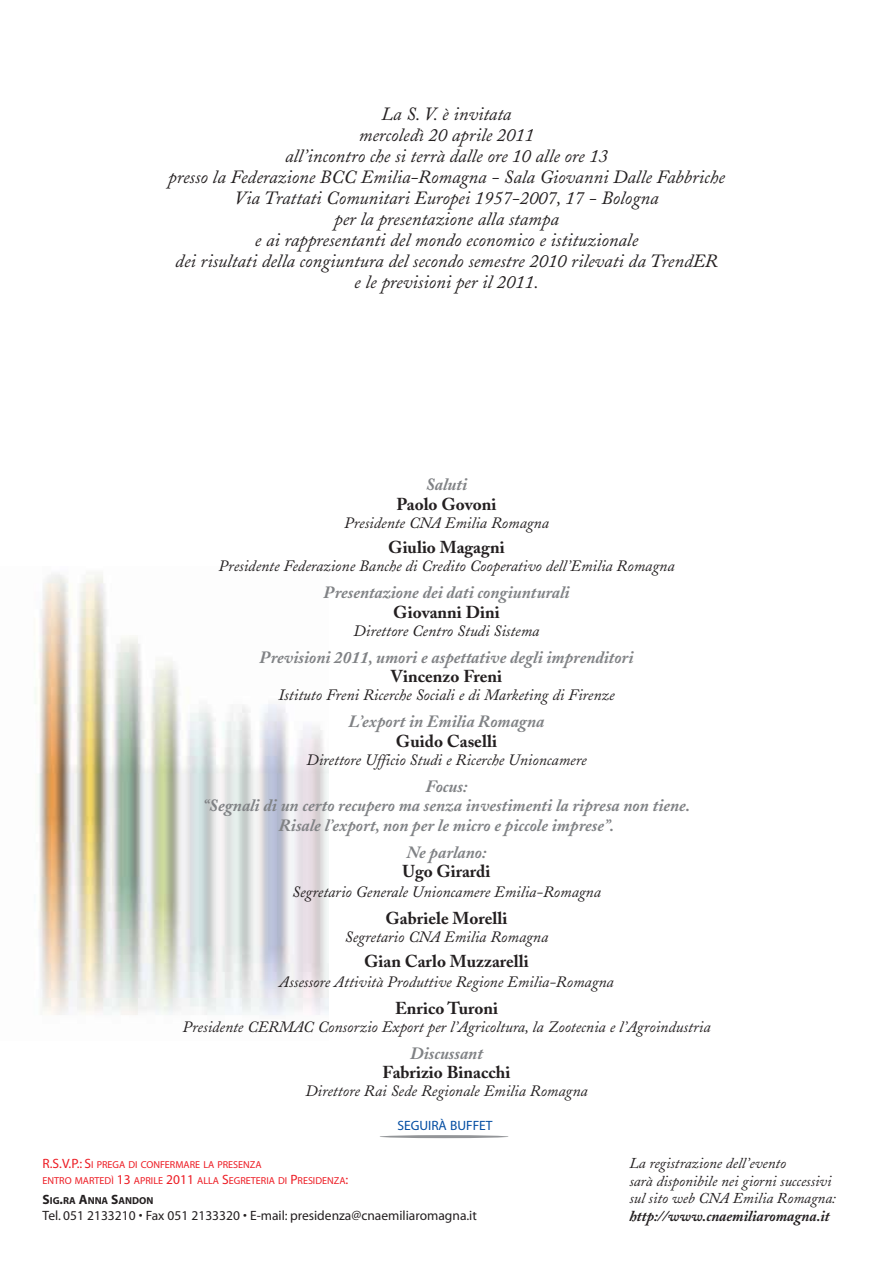
<style>
.page{position:relative;width:893px;height:1263px;background:#fff}
.page>*{position:absolute;margin:0;border:0;box-sizing:border-box;transform-origin:0 0}
.t1{font:italic 18.6px/21px "Adobe Caslon";color:#231f20;text-align:center}
.t2{font:italic 700 17.1px/19.5px "Adobe Caslon";color:#808285;text-align:center}
.t3{font:700 17.1px "Adobe Caslon";color:#231f20}
.t4{font:italic 15.75px "Adobe Caslon";color:#231f20}
.t5{font:italic 15px/17.5px "Adobe Caslon";color:#231f20}
.t6{font:italic 700 15px "Adobe Caslon";color:#231f20}
.t7{font:13.5px "Myriad";color:#231f20}
.t8{font:13.5px "Myriad";color:#034da2}
.t9{font:10.2px/16.2px "Myriad";color:#ed1c24}
.t10{font:700 10.2px "Myriad";color:#231f20}
.s1{font-size:13.5px}
</style>
<div class="page">
<img style="left:35px;top:574px;width:294px;height:441px">
<hr style="left:379px;top:1135px;width:130px;height:3px;background:#939598;border-radius:50%">
<p class="t1" style="left:168px;top:105px;width:558px">La S. V. è invitata<br>mercoledì 20 aprile 2011<br>all’incontro che si terrà dalle ore 10 alle ore 13<br>presso la Federazione BCC Emilia-Romagna - Sala Giovanni Dalle Fabbriche Via Trattati Comunitari Europei 1957-2007, 17 - Bologna<br>per la presentazione alla stampa<br>e ai rappresentanti del mondo economico e istituzionale<br>dei risultati della congiuntura del secondo semestre 2010 rilevati da TrendER<br>e le previsioni per il 2011.</p>
<p class="t2" style="left:426px;top:477px;width:43px">Saluti</p>
<p class="t3" style="left:396px;top:497px;width:102px">Paolo Govoni</p>
<p class="t4" style="left:344px;top:516px;width:206px">Presidente CNA Emilia Romagna</p>
<p class="t3" style="left:388px;top:540px;width:118px">Giulio Magagni</p>
<p class="t4" style="left:219px;top:559px;width:457px">Presidente Federazione Banche di Credito Cooperativo dell’Emilia Romagna</p>
<p class="t2" style="left:323px;top:585px;width:248px">Presentazione dei dati congiunturali</p>
<p class="t3" style="left:393px;top:605px;width:108px">Giovanni Dini</p>
<p class="t4" style="left:354px;top:624px;width:187px">Direttore Centro Studi Sistema</p>
<p class="t2" style="left:260px;top:649px;width:375px">Previsioni 2011, umori e aspettative degli imprenditori</p>
<p class="t3" style="left:391px;top:669px;width:113px">Vincenzo Freni</p>
<p class="t4" style="left:279px;top:688px;width:337px">Istituto Freni Ricerche Sociali e di Marketing di Firenze</p>
<p class="t2" style="left:349px;top:714px;width:197px">L’export in Emilia Romagna</p>
<p class="t3" style="left:396px;top:734px;width:102px">Guido Caselli</p>
<p class="t4" style="left:306px;top:753px;width:282px">Direttore Ufficio Studi e Ricerche Unioncamere</p>
<p class="t2" style="left:203px;top:778px;width:489px">Focus:<br>“Segnali di un certo recupero ma senza investimenti la ripresa non tiene.<br>Risale l’export, non per le micro e piccole imprese”.</p>
<p class="t2" style="left:407px;top:844px;width:81px">Ne parlano:</p>
<p class="t3" style="left:403px;top:864px;width:89px">Ugo Girardi</p>
<p class="t4" style="left:292px;top:885px;width:310px">Segretario Generale Unioncamere Emilia-Romagna</p>
<p class="t3" style="left:386px;top:911px;width:123px">Gabriele Morelli</p>
<p class="t4" style="left:345px;top:930px;width:205px">Segretario CNA Emilia Romagna</p>
<p class="t3" style="left:364px;top:954px;width:166px">Gian Carlo Muzzarelli</p>
<p class="t4" style="left:279px;top:975px;width:336px">Assessore Attività Produttive Regione Emilia-Romagna</p>
<p class="t3" style="left:395px;top:1001px;width:105px">Enrico Turoni</p>
<p class="t4" style="left:182px;top:1020px;width:530px">Presidente CERMAC Consorzio Export per l’Agricoltura, la Zootecnia e l’Agroindustria</p>
<p class="t2" style="left:410px;top:1045px;width:74px">Discussant</p>
<p class="t3" style="left:382px;top:1065px;width:130px">Fabrizio Binacchi</p>
<p class="t4" style="left:305px;top:1084px;width:284px">Direttore Rai Sede Regionale Emilia Romagna</p>
<p class="t8" style="left:397px;top:1120px;width:97px">SEGUIRÀ BUFFET</p>
<p class="t9" style="left:43px;top:1157px;width:307px"><span class="s1">R.S.V.P.: S</span>I PREGA DI CONFERMARE LA PRESENZA<br>ENTRO MARTEDÌ <span class="s1">13</span> APRILE <span class="s1">2011</span> ALLA <span class="s1">S</span>EGRETERIA DI <span class="s1">P</span>RESIDENZA<span class="s1">:</span></p>
<p class="t10" style="left:43px;top:1196px;width:112px"><span class="s1">S</span>IG<span class="s1">.</span>RA <span class="s1">A</span>NNA <span class="s1">S</span>ANDON</p>
<p class="t7" style="left:43px;top:1210px;width:436px">Tel. 051 2133210 • Fax 051 2133320 • E-mail: presidenza@cnaemiliaromagna.it</p>
<p class="t5" style="left:629px;top:1156px;width:208px">La registrazione dell’evento<br>sarà disponibile nei giorni successivi sul sito web CNA Emilia Romagna:</p>
<p class="t6" style="left:629px;top:1210px;width:202px">http://www.cnaemiliaromagna.it</p>
</div>
